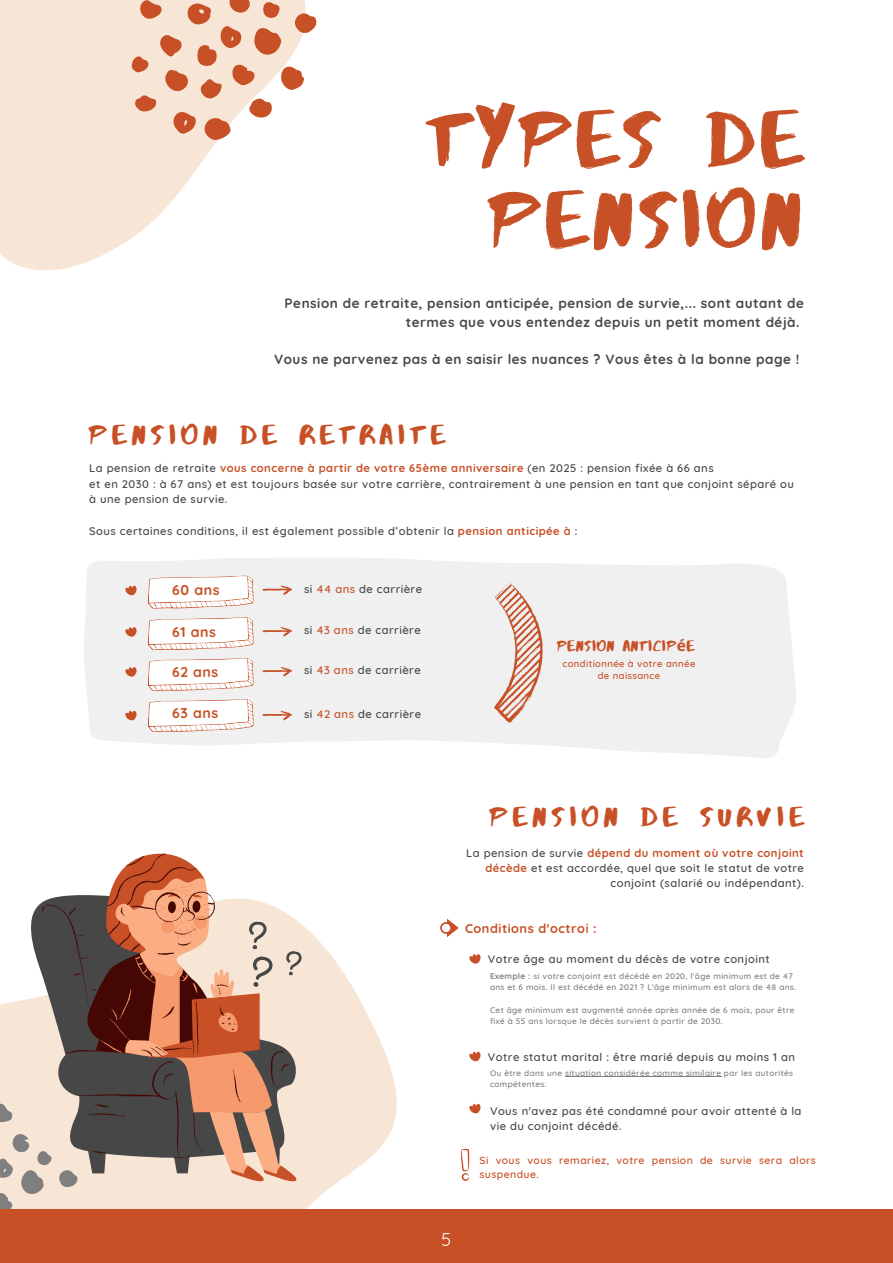
<style>
.page{position:relative;width:893px;height:1263px;background:#fff}
.page>*{position:absolute;margin:0;border:0;box-sizing:border-box;transform-origin:0 0}
.t1{font:81.75px/80.4px "Abys";letter-spacing:.06em;color:#c75026;text-align:right}
.t2{font:28.2px "Abys";letter-spacing:.18em;color:#c75026}
.t3{font:18px "Quicksand";color:#feffff}
.t4{font:15.52px "Abys";letter-spacing:.04em;color:#c75026}
.t5{font:700 14.17px "Quicksand";letter-spacing:.04em;color:#c75026}
.t6{font:700 13.5px/18.6px "Quicksand";letter-spacing:.04em;color:#474747}
.t7{font:700 12.75px "Quicksand";letter-spacing:.04em;color:#c75026}
.t8{font:500 11.25px/15.1px "Quicksand";letter-spacing:.04em;color:#474747}
.t9{font:500 10.5px/14.6px "Quicksand";letter-spacing:.04em;color:#c75026}
.t10{font:500 9.52px/12.9px "Quicksand";letter-spacing:.04em;color:#c75026;text-align:center}
.t11{font:500 8.25px/11.2px "Quicksand";letter-spacing:.04em;color:#7f7f7f}
.s1{font-weight:700;color:#c75026}
.s2{color:#c75026}
.s3{font-family:"Noto Sans";font-weight:700}
.s4{font-weight:700}
</style>
<div class="page">
<svg style="left:0;top:924px;width:397px;height:285px;fill:#f7e5d6"></svg>
<svg style="left:26px;top:903px;width:275px;height:270px;fill:#f7e5d6"></svg>
<svg style="left:106px;top:903px;width:193px;height:284px;background:#eed7c8"></svg>
<svg style="left:109px;top:1160px;width:172px;height:14px;background:#e7c7b3"></svg>
<svg style="left:41px;top:853px;width:247px;height:307px"></svg>
<svg style="left:0;top:1103px;width:12px;height:19px"></svg>
<svg style="left:59px;top:1169px;width:19px;height:18px"></svg>
<svg style="left:0;top:1133px;width:52px;height:76px;background:#d6c9be"></svg>
<svg style="left:86px;top:885px;width:189px;height:229px;background:#ad7964"></svg>
<svg style="left:285px;top:950px;width:18px;height:26px"></svg>
<svg style="left:0;top:0;width:215px;height:271px;fill:#f7e5d6"></svg>
<svg style="left:84px;top:558px;width:712px;height:200px;fill:#f0f0f0"></svg>
<svg style="left:148px;top:576px;width:106px;height:33px"></svg>
<svg style="left:148px;top:617px;width:106px;height:33px"></svg>
<svg style="left:148px;top:658px;width:106px;height:33px"></svg>
<svg style="left:148px;top:699px;width:106px;height:33px"></svg>
<svg style="left:262px;top:585px;width:30px;height:10px"></svg>
<svg style="left:262px;top:627px;width:30px;height:9px"></svg>
<svg style="left:262px;top:667px;width:30px;height:9px"></svg>
<svg style="left:262px;top:711px;width:30px;height:9px"></svg>
<svg style="left:125px;top:586px;width:12px;height:9px"></svg>
<svg style="left:125px;top:627px;width:12px;height:10px"></svg>
<svg style="left:125px;top:667px;width:12px;height:10px"></svg>
<svg style="left:125px;top:711px;width:12px;height:9px"></svg>
<svg style="left:494px;top:583px;width:48px;height:140px"></svg>
<svg style="left:440px;top:919px;width:19px;height:18px"></svg>
<svg style="left:469px;top:954px;width:11px;height:10px"></svg>
<svg style="left:469px;top:1052px;width:11px;height:9px"></svg>
<hr style="left:565px;top:1076px;width:156px;height:1px;background:#7f7f7f">
<svg style="left:469px;top:1104px;width:11px;height:9px"></svg>
<div style="left:0;top:1209px;width:893px;height:54px;background:#c75026"></div>
<svg style="left:128px;top:0;width:189px;height:144px"></svg>
<svg style="left:461px;top:1149px;width:8px;height:32px"></svg>
<h1 class="t1" style="left:427px;top:97px;width:376px">TYPES DE<br>PENSION</h1>
<p class="t6" style="left:406px;top:294px;width:399px;text-indent:-121px">Pension de retraite, pension anticipée, pension de survie,... sont autant de termes que vous entendez depuis un petit moment déjà.</p>
<p class="t6" style="left:274px;top:350px;width:527px">Vous ne parvenez pas à en saisir les nuances ? Vous êtes à la bonne page !</p>
<h2 class="t2" style="left:89px;top:417px;width:357px">PENSION DE RETRAITE</h2>
<p class="t8" style="left:89px;top:460px;width:706px;line-height:15.8px">La pension de retraite <span class="s1">vous concerne à partir de votre 65ème anniversaire</span> (en 2025 : pension fixée à 66 ans<br>et en 2030 : à 67 ans) et est toujours basée sur votre carrière, contrairement à une pension en tant que conjoint séparé ou à une pension de survie.</p>
<p class="t8" style="left:89px;top:523px;width:490px">Sous certaines conditions, il est également possible d’obtenir la <span class="s1">pension anticipée à</span> :</p>
<p class="t5" style="left:172px;top:581px;width:49px">60 ans</p>
<p class="t5" style="left:172px;top:622px;width:45px">61 ans</p>
<p class="t5" style="left:172px;top:662px;width:48px">62 ans</p>
<p class="t5" style="left:172px;top:704px;width:48px">63 ans</p>
<p class="t8" style="left:304px;top:581px;width:120px">si <span class="s2">44 ans</span> de carrière</p>
<p class="t8" style="left:304px;top:622px;width:118px">si <span class="s2">43 ans</span> de carrière</p>
<p class="t8" style="left:304px;top:662px;width:118px">si <span class="s2">43 ans</span> de carrière</p>
<p class="t8" style="left:304px;top:706px;width:119px">si <span class="s2">42 ans</span> de carrière</p>
<h3 class="t4" style="left:557px;top:636px;width:139px">PENSION ANTICIP<span class="s3">é</span>E</h3>
<p class="t10" style="left:562px;top:656px;width:134px">conditionnée à votre année de naissance</p>
<h2 class="t2" style="left:490px;top:799px;width:315px">PENSION DE SURVIE</h2>
<p class="t8" style="left:466px;top:845px;width:339px;text-align:right">La pension de survie <span class="s1">dépend du moment où votre conjoint décède</span> et est accordée, quel que soit le statut de votre conjoint (salarié ou indépendant).</p>
<p class="t7" style="left:465px;top:920px;width:133px">Conditions d'octroi :</p>
<p class="t8" style="left:488px;top:951px;width:283px">Votre âge au moment du décès de votre conjoint</p>
<p class="t11" style="left:490px;top:970px;width:307px"><span class="s4">Exemple :</span> si votre conjoint est décédé en 2020, l'âge minimum est de 47 ans et 6 mois. Il est décédé en 2021 ? L'âge minimum est alors de 48 ans.</p>
<p class="t11" style="left:490px;top:1004px;width:306px">Cet âge minimum est augmenté année après année de 6 mois, pour être fixé à 55 ans lorsque le décès survient à partir de 2030.</p>
<p class="t8" style="left:488px;top:1049px;width:309px">Votre statut marital : être marié depuis au moins 1 an</p>
<p class="t11" style="left:490px;top:1067px;width:304px">Ou être dans une situation considérée comme similaire par les autorités compétentes.</p>
<p class="t8" style="left:490px;top:1103px;width:313px">Vous n'avez pas été condamné pour avoir attenté à la vie du conjoint décédé.</p>
<p class="t9" style="left:479px;top:1152px;width:338px">Si vous vous remariez, votre pension de survie sera alors suspendue.</p>
<h3 class="t3" style="left:442px;top:1228px;width:11px">5</h3>
</div>
